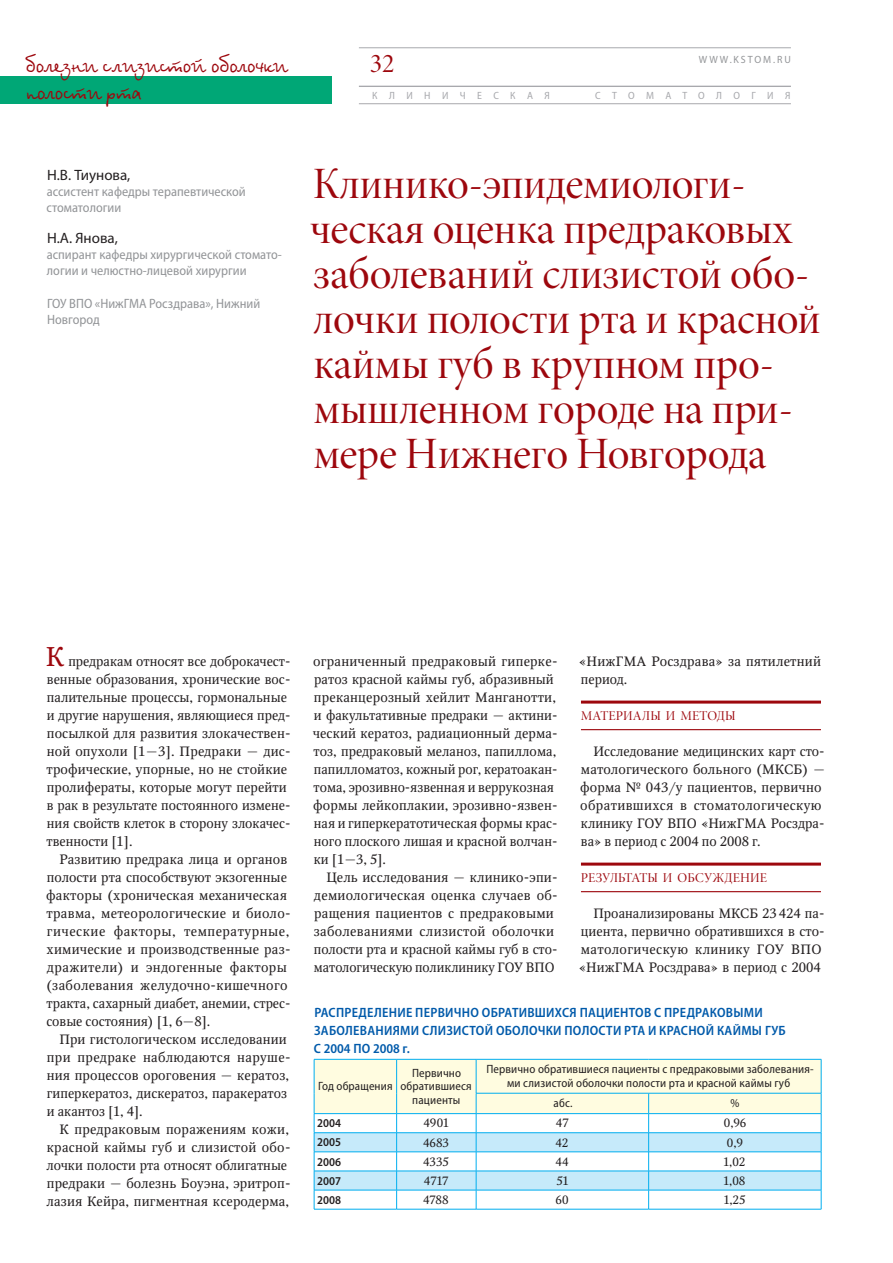
<style>
.page{position:relative;width:893px;height:1263px;background:#fff}
.page>*{position:absolute;margin:0;border:0;box-sizing:border-box;transform-origin:0 0}
.t1{font:45px/45px "Minion Pro Disp";letter-spacing:-.01em;color:#9d070d}
.t2{font:27px "Minion Pro Disp";color:#9d070d}
.t3{font:22.5px/27px "Betina Script";color:#9d070d}
.t4{font:15px "Myriad Pro";color:#231f20}
.t5{font:13.5px/18px "Octava";letter-spacing:.005em;color:#231f20}
.t6{font:semi-condensed 13.5px/16.2px "Myriad Pro";color:#939598}
.t7{font:600 semi-condensed 13.5px "Myriad Pro";letter-spacing:.03em;color:#015aaa}
.t8{font:13.5px "Minion Pro Disp";letter-spacing:.18em;color:#9d070d}
.t9{font:600 semi-condensed 13.5px "Myriad Pro";letter-spacing:.08em;color:#015aaa}
.t10{font:600 semi-condensed 13.5px "Myriad Pro";color:#015aaa}
.t11{font:semi-condensed 12px/13.5px "Myriad Pro";letter-spacing:.01em;color:#231f20;text-align:center}
.t12{font:12px "Octava";color:#231f20}
.t13{font:600 semi-condensed 12px "Myriad Pro";color:#231f20}
.t14{font:semi-condensed 10.5px "Myriad Pro";letter-spacing:1.065em;color:#a8a9ad}
.t15{font:10.5px "Myriad Pro";letter-spacing:.195em;color:#939598;scale:.95 1}
.s1{font-size:27px;color:#9d070d}
</style>
<div class="page">
<hr style="left:359px;top:48px;width:432px;height:1px;background:#a8a9ad">
<div style="left:0;top:76px;width:332px;height:28px;background:#00a776"></div>
<hr style="left:359px;top:86px;width:432px;height:1px;background:#a8a9ad">
<hr style="left:359px;top:103px;width:432px;height:1px;background:#a8a9ad">
<hr style="left:581px;top:700px;width:240px;height:3px;background:#9d070d">
<hr style="left:581px;top:729px;width:240px;height:1px;background:#9d070d">
<hr style="left:581px;top:862px;width:240px;height:3px;background:#9d070d">
<hr style="left:581px;top:891px;width:240px;height:1px;background:#9d070d">
<hr style="left:314px;top:1209px;width:83px;height:1px;background:#00aeef">
<hr style="left:397px;top:1209px;width:79px;height:1px;background:#00aeef">
<hr style="left:476px;top:1209px;width:173px;height:1px;background:#00aeef">
<hr style="left:649px;top:1209px;width:172px;height:1px;background:#00aeef">
<svg style="left:314px;top:1059px;width:508px;height:150px"></svg>
<hr style="left:397px;top:1113px;width:79px;height:1px;background:#00aeef">
<h3 class="t3" style="left:26px;top:51px;width:263px">болезни слизистой оболочки полости рта</h3>
<h2 class="t2" style="left:370px;top:47px;width:26px">32</h2>
<p class="t14" style="left:372px;top:89px;width:179px">КЛИНИЧЕСКАЯ</p>
<p class="t14" style="left:595px;top:89px;width:197px">СТОМАТОЛОГИЯ</p>
<p class="t15" style="left:699px;top:53px;width:98px">WWW.kSTOM.RU</p>
<p class="t4" style="left:47px;top:166px;width:85px">Н.В. Тиунова,</p>
<p class="t6" style="left:46px;top:183px;width:201px">ассистент кафедры терапевтической стоматологии</p>
<p class="t4" style="left:47px;top:229px;width:72px">Н.А. Янова,</p>
<p class="t6" style="left:47px;top:246px;width:237px">аспирант кафедры хирургической стомато&shy;логии и челюстно-лицевой хирургии</p>
<p class="t6" style="left:47px;top:295px;width:215px">ГОУ ВПО «НижГМА Росздрава», Нижний<br>Новгород</p>
<h1 class="t1" style="left:310px;top:162px;width:512px">Клинико-эпидемиологи&shy;ческая оценка предраковых заболеваний слизистой обо&shy;лочки полости рта и красной каймы губ в крупном про&shy;мышленном городе на при&shy;мере Нижнего Новгорода</h1>
<p class="t5" style="left:46px;top:652px;width:246px"><span class="s1">К</span> предракам относят все доброкачест&shy;венные образования, хронические вос&shy;палительные процессы, гормональные и другие нарушения, являющиеся пред&shy;посылкой для развития злокачествен&shy;ной опухоли [1—3]. Предраки — дис&shy;трофические, упорные, но не стойкие пролифераты, которые могут перейти в рак в результате постоянного измене&shy;ния свойств клеток в сторону злокачес&shy;твенности [1].</p>
<p class="t5" style="left:46px;top:850px;width:246px;text-indent:13px">Развитию предрака лица и органов полости рта способствуют экзогенные факторы (хроническая механическая травма, метеорологические и биоло&shy;гические факторы, температурные, химические и производственные раз&shy;дражители) и эндогенные факторы (заболевания желудочно-кишечного тракта, сахарный диабет, анемии, стрес&shy;совые состояния) [1, 6—8].</p>
<p class="t5" style="left:47px;top:1030px;width:245px;text-indent:13px">При гистологическом исследовании при предраке наблюдаются наруше&shy;ния процессов ороговения — кератоз, гиперкератоз, дискератоз, паракератоз и акантоз [1, 4].</p>
<p class="t5" style="left:46px;top:1120px;width:246px;text-indent:13px">К предраковым поражениям кожи, красной каймы губ и слизистой обо&shy;лочки полости рта относят облигатные предраки — болезнь Боуэна, эритроп&shy;лазия Кейра, пигментная ксеродерма,</p>
<p class="t5" style="left:313px;top:652px;width:246px">ограниченный предраковый гиперке&shy;ратоз красной каймы губ, абразивный преканцерозный хейлит Манганотти, и факультативные предраки — актини&shy;ческий кератоз, радиационный дерма&shy;тоз, предраковый меланоз, папиллома, папилломатоз, кожный рог, кератоакан&shy;тома, эрозивно-язвенная и веррукозная формы лейкоплакии, эрозивно-язвен&shy;ная и гиперкератотическая формы крас&shy;ного плоского лишая и красной волчан&shy;ки [1—3, 5].</p>
<p class="t5" style="left:314px;top:868px;width:245px;text-indent:13px">Цель исследования — клинико-эпи&shy;демиологическая оценка случаев об&shy;ращения пациентов с предраковыми заболеваниями слизистой оболочки полости рта и красной каймы губ в сто&shy;матологическую поликлинику ГОУ ВПО</p>
<p class="t5" style="left:579px;top:652px;width:244px">«НижГМА Росздрава» за пятилетний период.</p>
<p class="t8" style="left:581px;top:707px;width:156px">Материалы и методы</p>
<p class="t5" style="left:580px;top:742px;width:246px;text-indent:13px">Исследование медицинских карт сто&shy;матологического больного (МКСБ) — форма № 043/у пациентов, первично обратившихся в стоматологическую клинику ГОУ ВПО «НижГМА Росздра&shy;ва» в период с 2004 по 2008 г.</p>
<p class="t8" style="left:581px;top:869px;width:188px">Результаты и обсуждение</p>
<p class="t5" style="left:579px;top:904px;width:247px;text-indent:15px">Проанализированы МКСБ 23424 па&shy;циента, первично обратившихся в сто&shy;матологическую клинику ГОУ ВПО «НижГМА Росздрава» в период с 2004</p>
<p class="t7" style="left:314px;top:1004px;width:149px">Распределение первично</p>
<p class="t7" style="left:482px;top:1004px;width:147px">обративш ихся пациентов</p>
<p class="t7" style="left:654px;top:1004px;width:110px">с предраковыми</p>
<p class="t9" style="left:314px;top:1022px;width:191px">забол еваниями слизистой оболоч</p>
<p class="t7" style="left:546px;top:1022px;width:28px">ки поло</p>
<p class="t7" style="left:598px;top:1022px;width:188px">сти рта и красно й каймы губ</p>
<p class="t10" style="left:314px;top:1040px;width:97px">с 2004 по 2008 г.</p>
<p class="t11" style="left:318px;top:1079px;width:76px">Год обращения</p>
<p class="t11" style="left:400px;top:1066px;width:73px">Первично обратившиеся пациенты</p>
<p class="t11" style="left:486px;top:1062px;width:329px">Первично обратившиеся пациенты с предраковыми заболевания&shy;ми слизистой оболочки полости рта и красной каймы губ</p>
<p class="t11" style="left:554px;top:1096px;width:20px">абс.</p>
<p class="t11" style="left:730px;top:1096px;width:10px">%</p>
<p class="t13" style="left:317px;top:1116px;width:25px">2004</p>
<p class="t12" style="left:423px;top:1116px;width:27px">4901</p>
<p class="t12" style="left:556px;top:1116px;width:14px">47</p>
<p class="t12" style="left:724px;top:1116px;width:24px">0,96</p>
<p class="t13" style="left:317px;top:1135px;width:25px">2005</p>
<p class="t12" style="left:423px;top:1135px;width:27px">4683</p>
<p class="t12" style="left:555px;top:1135px;width:14px">42</p>
<p class="t12" style="left:727px;top:1135px;width:18px">0,9</p>
<p class="t13" style="left:317px;top:1154px;width:25px">2006</p>
<p class="t12" style="left:423px;top:1154px;width:27px">4335</p>
<p class="t12" style="left:555px;top:1154px;width:15px">44</p>
<p class="t12" style="left:723px;top:1154px;width:24px">1,02</p>
<p class="t13" style="left:317px;top:1173px;width:25px">2007</p>
<p class="t12" style="left:424px;top:1173px;width:26px">4717</p>
<p class="t12" style="left:556px;top:1173px;width:14px">51</p>
<p class="t12" style="left:723px;top:1173px;width:24px">1,08</p>
<p class="t13" style="left:317px;top:1192px;width:25px">2008</p>
<p class="t12" style="left:423px;top:1192px;width:27px">4788</p>
<p class="t12" style="left:556px;top:1192px;width:14px">60</p>
<p class="t12" style="left:723px;top:1192px;width:24px">1,25</p>
</div>
